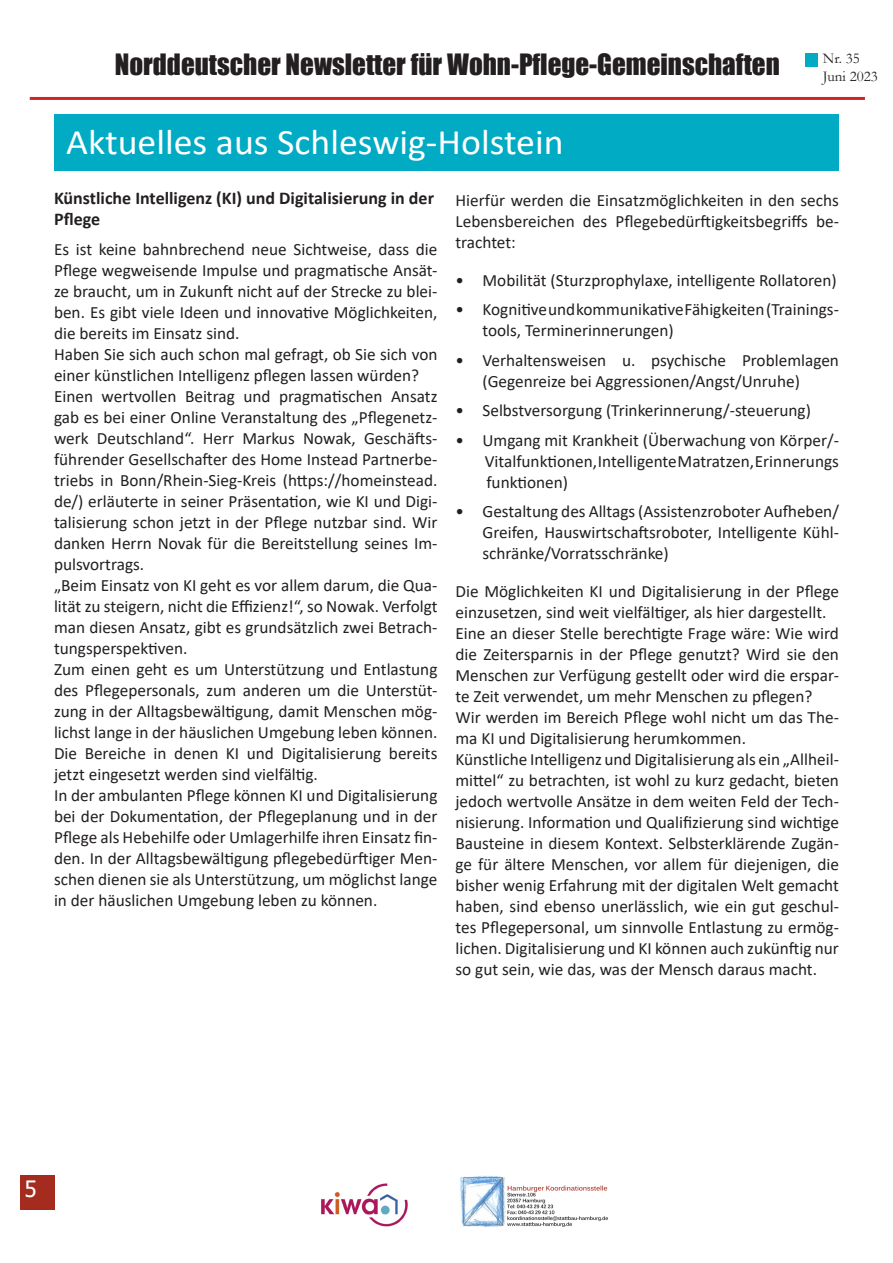
<style>
.page{position:relative;width:893px;height:1263px;background:#fff}
.page>*{position:absolute;margin:0;border:0;box-sizing:border-box;transform-origin:0 0}
.t1{font:36px "Calibri";color:#fff;scale:1.05 1}
.t2{font:27px "Impact";color:#231f20}
.t3{font:22.5px "Tahoma";color:#fff}
.t4{font:700 18px/21px "Calibri";color:#231f20}
.t5{font:17.25px/21px "Calibri";color:#231f20}
.t6{font:15px/18px "Garamond";color:#231f20}
</style>
<div class="page">
<hr style="left:30px;top:97px;width:835px;height:3px;background:#d1232a">
<div style="left:805px;top:54px;width:13px;height:13px;background:#02abc4"></div>
<img style="left:460px;top:1176px;width:148px;height:52px">
<img style="left:321px;top:1183px;width:87px;height:44px">
<div style="left:20px;top:1176px;width:34px;height:34px;background:#a52b1f"></div>
<div style="left:54px;top:114px;width:784px;height:56px;background:#02abc4"></div>
<h2 class="t2" style="left:115px;top:44px;width:666px">Norddeutscher Newsletter für Wohn-Pflege-Gemeinschaften</h2>
<p class="t6" style="left:823px;top:49px;width:56px">Nr. 35<br>Juni 2023</p>
<h1 class="t1" style="left:66px;top:117px;width:475px">Aktuelles aus Schleswig-Holstein</h1>
<p class="t4" style="left:54px;top:188px;width:382px">Künstliche Intelligenz (KI) und Digitalisierung in der<br>Pflege</p>
<p class="t5" style="left:54px;top:238px;width:385px">Es ist keine bahnbrechend neue Sichtweise, dass die Pflege wegweisende Impulse und pragmatische Ansät&shy;ze braucht, um in Zukunft nicht auf der Strecke zu blei&shy;ben. Es gibt viele Ideen und innovative Möglichkeiten, die bereits im Einsatz sind.<br>Haben Sie sich auch schon mal gefragt, ob Sie sich von einer künstlichen Intelligenz pflegen lassen würden?<br>Einen wertvollen Beitrag und pragmatischen Ansatz gab es bei einer Online Veranstaltung des „Pflegenetz&shy;werk Deutschland“. Herr Markus Nowak, Geschäfts&shy;führender Gesellschafter des Home Instead Partnerbe&shy;triebs in Bonn/Rhein-Sieg-Kreis (https://homeinstead. de/) erläuterte in seiner Präsentation, wie KI und Digi&shy;talisierung schon jetzt in der Pflege nutzbar sind. Wir danken Herrn Novak für die Bereitstellung seines Im&shy;pulsvortrags.<br>„Beim Einsatz von KI geht es vor allem darum, die Qua&shy;lität zu steigern, nicht die Effizienz!“, so Nowak. Verfolgt man diesen Ansatz, gibt es grundsätzlich zwei Betrach&shy;tungsperspektiven.<br>Zum einen geht es um Unterstützung und Entlastung des Pflegepersonals, zum anderen um die Unterstüt&shy;zung in der Alltagsbewältigung, damit Menschen mög&shy;lichst lange in der häuslichen Umgebung leben können.<br>Die Bereiche in denen KI und Digitalisierung bereits jetzt eingesetzt werden sind vielfältig.<br>In der ambulanten Pflege können KI und Digitalisierung bei der Dokumentation, der Pflegeplanung und in der Pflege als Hebehilfe oder Umlagerhilfe ihren Einsatz fin&shy;den. In der Alltagsbewältigung pflegebedürftiger Men&shy;schen dienen sie als Unterstützung, um möglichst lange in der häuslichen Umgebung leben zu können.</p>
<p class="t5" style="left:455px;top:189px;width:385px;text-align:justify">Hierfür werden die Einsatzmöglichkeiten in den sechs Lebensbereichen des Pflegebedürftigkeitsbegriffs be&shy;trachtet:</p>
<p class="t5" style="left:455px;top:269px;width:383px">• Mobilität (Sturzprophylaxe, intelligente Rollatoren)</p>
<p class="t5" style="left:482px;top:299px;width:358px;text-indent:-27px">• Kognitive und kommunikative Fähigkeiten (Trainings&shy;tools, Terminerinnerungen)</p>
<p class="t5" style="left:482px;top:349px;width:358px;text-indent:-27px">• Verhaltensweisen u. psychische Problemlagen (Gegenreize bei Aggressionen/Angst/Unruhe)</p>
<p class="t5" style="left:455px;top:400px;width:357px">• Selbstversorgung (Trinkerinnerung/-steuerung)</p>
<p class="t5" style="left:485px;top:429px;width:356px;text-align:justify;text-indent:-29px">• Umgang mit Krankheit (Überwachung von Körper/- Vitalfunktionen, Intelligente Matratzen, Erinnerungs funktionen)</p>
<p class="t5" style="left:482px;top:501px;width:358px;text-align:justify;text-indent:-27px">• Gestaltung des Alltags (Assistenzroboter Aufheben/ Greifen, Hauswirtschaftsroboter, Intelligente Kühl&shy;schränke/Vorratsschränke)</p>
<p class="t5" style="left:455px;top:581px;width:385px">Die Möglichkeiten KI und Digitalisierung in der Pflege einzusetzen, sind weit vielfältiger, als hier dargestellt.<br>Eine an dieser Stelle berechtigte Frage wäre: Wie wird die Zeitersparnis in der Pflege genutzt? Wird sie den Menschen zur Verfügung gestellt oder wird die erspar&shy;te Zeit verwendet, um mehr Menschen zu pflegen?<br>Wir werden im Bereich Pflege wohl nicht um das The&shy;ma KI und Digitalisierung herumkommen.<br>Künstliche Intelligenz und Digitalisierung als ein „Allheil&shy;mittel“ zu betrachten, ist wohl zu kurz gedacht, bieten jedoch wertvolle Ansätze in dem weiten Feld der Tech&shy;nisierung. Information und Qualifizierung sind wichtige Bausteine in diesem Kontext. Selbsterklärende Zugän&shy;ge für ältere Menschen, vor allem für diejenigen, die bisher wenig Erfahrung mit der digitalen Welt gemacht haben, sind ebenso unerlässlich, wie ein gut geschul&shy;tes Pflegepersonal, um sinnvolle Entlastung zu ermög&shy;lichen. Digitalisierung und KI können auch zukünftig nur so gut sein, wie das, was der Mensch daraus macht.</p>
<h3 class="t3" style="left:25px;top:1174px;width:14px">5</h3>
</div>
